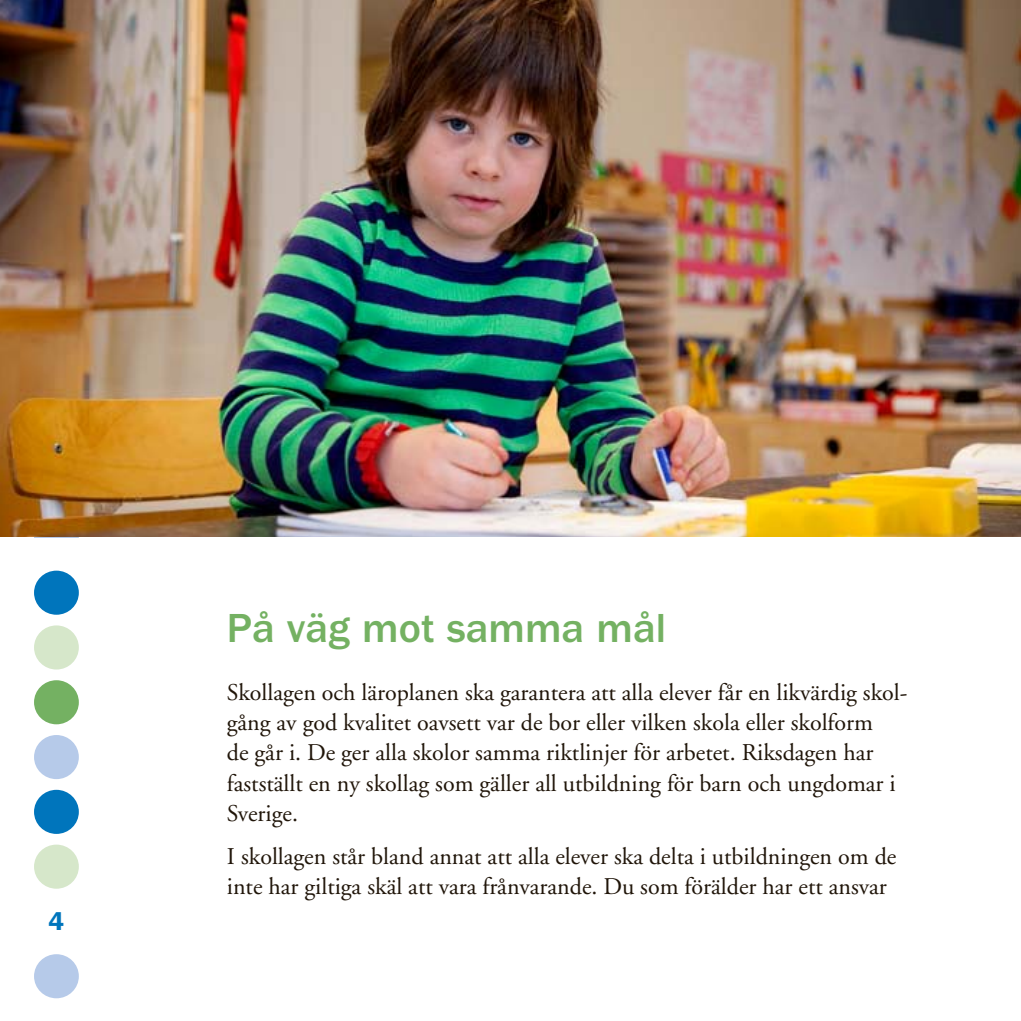
<style>
.page{position:relative;width:1021px;height:1021px;background:#fff}
.page>*{position:absolute;margin:0;border:0;box-sizing:border-box;transform-origin:0 0}
.t1{font:500 42px "Franklin Gothic LT";color:#74b162}
.t2{font:600 26px "Franklin Gothic LT";color:#0075bc}
.t3{font:24px/30px "Adobe Garamond LT";color:#201509}
</style>
<div class="page">
<div style="left:34px;top:516px;width:45px;height:44px;background:#b6cae9;border-radius:50%"></div>
<div style="left:34px;top:789px;width:45px;height:44px;background:#0075bc;border-radius:50%"></div>
<div style="left:34px;top:570px;width:45px;height:44px;background:#0075bc;border-radius:50%"></div>
<div style="left:34px;top:844px;width:45px;height:44px;background:#d6e7ca;border-radius:50%"></div>
<div style="left:34px;top:625px;width:45px;height:44px;background:#d6e7ca;border-radius:50%"></div>
<div style="left:34px;top:680px;width:45px;height:44px;background:#74b162;border-radius:50%"></div>
<div style="left:34px;top:735px;width:45px;height:44px;background:#b6cae9;border-radius:50%"></div>
<div style="left:34px;top:954px;width:45px;height:44px;background:#b6cae9;border-radius:50%"></div>
<div style="left:0;top:538px;width:92px;height:23px;background:#fff"></div>
<img style="left:0;top:0;width:1020px;height:537px">
<p class="t2" style="left:49px;top:905px;width:17px">4</p>
<h1 class="t1" style="left:227px;top:604px;width:440px">På väg mot samma mål</h1>
<p class="t3" style="left:227px;top:677px;width:682px">Skollagen och läroplanen ska garantera att alla elever får en likvärdig skol&shy;gång av god kvalitet oavsett var de bor eller vilken skola eller skolform<br>de går i. De ger alla skolor samma riktlinjer för arbetet. Riksdagen har fastställt en ny skollag som gäller all utbildning för barn och ungdomar i Sverige.</p>
<p class="t3" style="left:227px;top:841px;width:671px">I skollagen står bland annat att alla elever ska delta i utbildningen om de inte har giltiga skäl att vara frånvarande. Du som förälder har ett ansvar</p>
</div>
